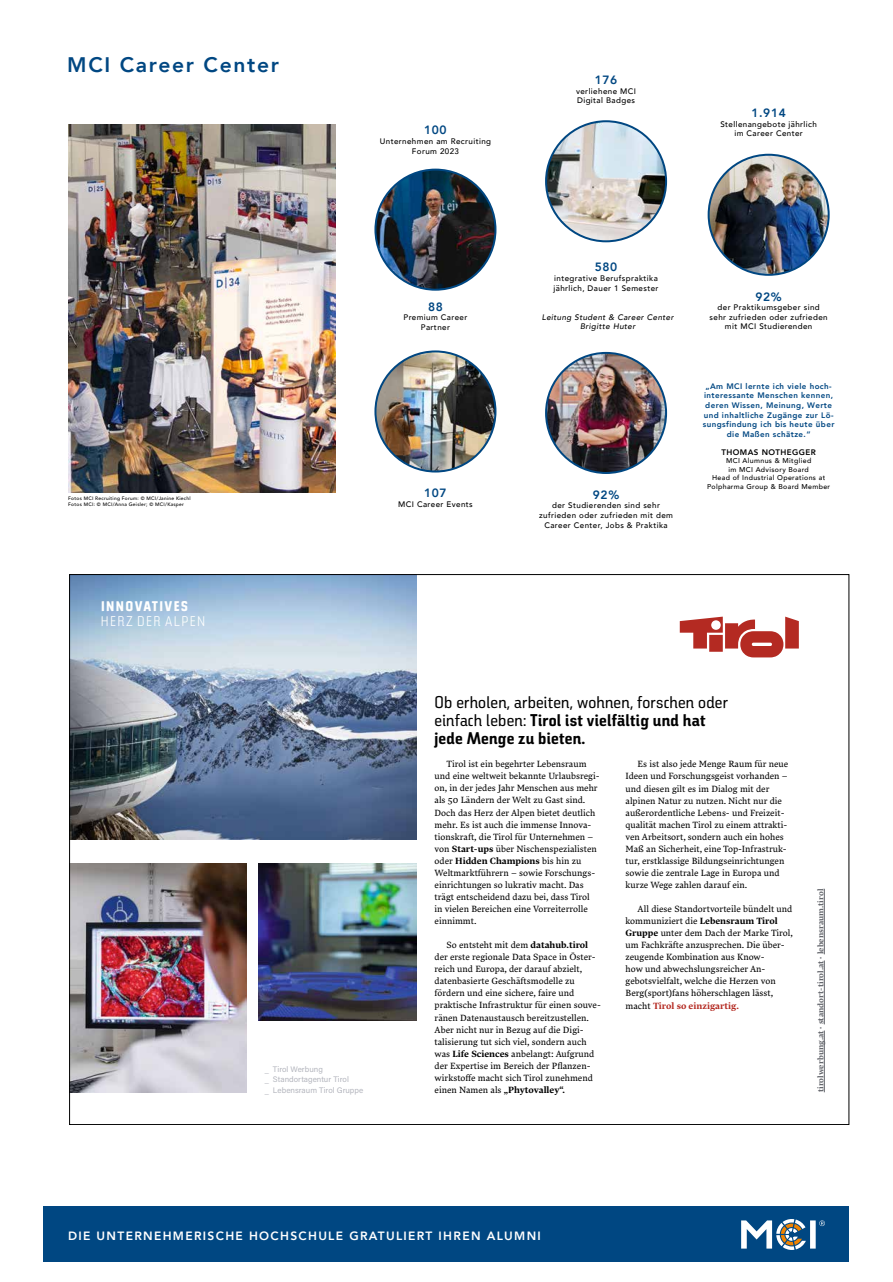
<style>
.page{position:relative;width:893px;height:1282px;background:#fff}
.page>*{position:absolute;margin:0;border:0;box-sizing:border-box;transform-origin:0 0}
.t1{font:800 21px "Avenir";letter-spacing:.08em;color:#004782}
.t2{font:17px/18.1px "Tirol Sans";letter-spacing:.01em;color:#000}
.t3{font:200 14px "Tirol Sans";letter-spacing:.1em;color:#fff}
.t4{font:800 14px "Tirol Sans";letter-spacing:.1em;color:#fff}
.t5{font:800 12px "Avenir";letter-spacing:.11em;color:#fff}
.t6{font:800 12px "Avenir";letter-spacing:.05em;color:#004782}
.t7{font:9px/12.1px "Lava LCG";color:#000}
.t8{font:500 8px/9.6px "Avenir";letter-spacing:.05em;color:#000;text-align:center}
.t9{font:800 8px/9.6px "Avenir";letter-spacing:.05em;color:#004782;text-align:center}
.t10{font:8px/10.5px "Acumin Pro";letter-spacing:.005em;color:#b4b6be}
.t11{font:700 8px "Lava LCG";color:#65676d}
.t12{font:italic 500 8px/9.6px "Avenir";letter-spacing:.05em;color:#000;text-align:center}
.t13{font:800 8px "Avenir";letter-spacing:.05em;color:#000}
.t14{font:500 7px/8.4px "Avenir";letter-spacing:.05em;color:#000;text-align:center}
.t15{font:500 4.9px/5.9px "Avenir";letter-spacing:.05em;color:#000}
.s1{font-family:"Lava LCG"}
.s2{font-weight:700}
.s3{font-weight:700;color:#b42a22}
.s4{font-family:"Tirol Sans";font-weight:200}
</style>
<div class="page">
<div style="left:44px;top:1206px;width:805px;height:55px;background:#004782"></div>
<svg style="left:741px;top:1219px;width:84px;height:30px"></svg>
<img style="left:69px;top:125px;width:267px;height:367px">
<img style="left:71px;top:576px;width:346px;height:263px">
<img style="left:71px;top:863px;width:176px;height:229px">
<img style="left:259px;top:863px;width:158px;height:157px">
<hr style="left:824px;top:1030px;width:1px;height:62px;background:#65676d">
<hr style="left:824px;top:960px;width:1px;height:64px;background:#65676d">
<hr style="left:824px;top:888px;width:1px;height:66px;background:#65676d">
<svg style="left:680px;top:616px;width:119px;height:41px"></svg>
<img style="left:375px;top:170px;width:120px;height:120px;border-radius:60px">
<div style="left:374px;top:169px;width:122px;height:122px;border:2px solid #004782;border-radius:50%"></div>
<img style="left:709px;top:155px;width:120px;height:120px;border-radius:60px">
<div style="left:708px;top:154px;width:122px;height:122px;border:2px solid #004782;border-radius:50%"></div>
<img style="left:546px;top:353px;width:120px;height:120px;border-radius:60px">
<div style="left:545px;top:352px;width:122px;height:122px;border:2px solid #004782;border-radius:50%"></div>
<img style="left:546px;top:121px;width:120px;height:120px;border-radius:60px">
<div style="left:545px;top:120px;width:122px;height:122px;border:2px solid #004782;border-radius:50%"></div>
<img style="left:375px;top:351px;width:120px;height:120px;border-radius:60px">
<div style="left:374px;top:350px;width:122px;height:122px;border:2px solid #004782;border-radius:50%"></div>
<h1 class="t1" style="left:67px;top:48px;width:213px">MCI Career Center</h1>
<h3 class="t6" style="left:424px;top:121px;width:24px">100</h3>
<p class="t8" style="left:380px;top:136px;width:113px">Unternehmen am Recruiting<br>Forum 2023</p>
<h3 class="t6" style="left:595px;top:71px;width:24px">176</h3>
<p class="t8" style="left:576px;top:86px;width:62px;text-align:left">verliehene MCI<br>Digital Badges</p>
<h3 class="t6" style="left:751px;top:103px;width:36px">1.914</h3>
<p class="t8" style="left:720px;top:118px;width:98px">Stellenangebote jährlich im Career Center</p>
<p class="t15" style="left:68px;top:495px;width:124px">Fotos MCI Recruiting Forum: © MCI/Janine Kiechl<br>Fotos MCI: © MCI/Anna Geisler; © MCI/Kasper</p>
<h3 class="t4" style="left:101px;top:597px;width:88px">INNOVATIVES</h3>
<h3 class="t3" style="left:101px;top:612px;width:106px">HERZ DER ALPEN</h3>
<h3 class="t6" style="left:595px;top:258px;width:24px">580</h3>
<p class="t8" style="left:554px;top:273px;width:106px;text-align:left">integrative Berufspraktika jährlich, Dauer 1 Semester</p>
<h3 class="t6" style="left:428px;top:297px;width:16px">88</h3>
<p class="t8" style="left:403px;top:312px;width:65px">Premium Career<br>Partner</p>
<p class="t12" style="left:542px;top:312px;width:133px">Leitung Student &amp; Career Center<br>Brigitte Huter</p>
<h3 class="t6" style="left:424px;top:483px;width:24px">107</h3>
<p class="t8" style="left:398px;top:498px;width:76px">MCI Career Events</p>
<h3 class="t6" style="left:593px;top:485px;width:28px">92%</h3>
<p class="t8" style="left:539px;top:500px;width:136px">der Studierenden sind sehr zufrieden oder zufrieden mit dem<br>Career Center, Jobs &amp; Praktika</p>
<h3 class="t6" style="left:755px;top:287px;width:28px">92%</h3>
<p class="t8" style="left:709px;top:302px;width:120px">der Praktikumsgeber sind sehr zufrieden oder zufrieden mit MCI Studierenden</p>
<p class="t9" style="left:703px;top:381px;width:133px">„Am MCI lernte ich viele hoch&shy;interessante Menschen kennen, deren Wissen, Meinung, Werte und inhaltliche Zugänge zur Lö&shy;sungsfindung ich bis heute über die Maßen schätze.“</p>
<p class="t13" style="left:722px;top:446px;width:96px">THOMAS NOTHEGGER</p>
<p class="t14" style="left:707px;top:456px;width:125px">MCI Alumnus &amp; Mitglied<br>im MCI Advisory Board<br>Head of Industrial Operations at<br>Polpharma Group &amp; Board Member</p>
<p class="t10" style="left:264px;top:1063px;width:100px"><span class="s1">_</span> Tirol Werbung<br><span class="s1">_</span> Standortagentur Tirol<br><span class="s1">_</span> Lebensraum Tirol Gruppe</p>
<h2 class="t2" style="left:435px;top:692px;width:295px">Ob erholen, arbeiten, wohnen, forschen oder einfach leben: <span class="s2">Tirol ist vielfältig und hat jede Menge zu bieten.</span></h2>
<p class="t7" style="left:435px;top:758px;width:167px;text-indent:12px">Tirol ist ein begehrter Lebensraum und eine weltweit bekannte Urlaubsregi&shy;on, in der jedes Jahr Menschen aus mehr als 50 Ländern der Welt zu Gast sind.<br>Doch das Herz der Alpen bietet deutlich mehr. Es ist auch die immense Innova&shy;tionskraft, die Tirol für Unternehmen – von <span class="s2">Start-ups</span> über Nischenspezialisten oder <span class="s2">Hidden Champions</span> bis hin zu Weltmarktführern – sowie Forschungs&shy;einrichtungen so lukrativ macht. Das trägt entscheidend dazu bei, dass Tirol in vielen Bereichen eine Vorreiterrolle einnimmt.</p>
<p class="t7" style="left:435px;top:938px;width:168px;text-indent:12px">So entsteht mit dem <span class="s2">datahub.tirol </span>der erste regionale Data Space in Öster&shy;reich und Europa, der darauf abzielt, datenbasierte Geschäftsmodelle zu fördern und eine sichere, faire und praktische Infrastruktur für einen souve&shy;ränen Datenaustausch bereitzustellen.<br>Aber nicht nur in Bezug auf die Digi&shy;talisierung tut sich viel, sondern auch was <span class="s2">Life Sciences</span> anbelangt: Aufgrund der Expertise im Bereich der Pflanzen&shy;wirkstoffe macht sich Tirol zunehmend einen Namen als <span class="s2">„Phytovalley“.</span></p>
<p class="t7" style="left:626px;top:758px;width:164px;text-indent:12px">Es ist also jede Menge Raum für neue Ideen und Forschungsgeist vorhanden – und diesen gilt es im Dialog mit der alpinen Natur zu nutzen. Nicht nur die außerordentliche Lebens- und Freizeit&shy;qualität machen Tirol zu einem attrakti&shy;ven Arbeitsort, sondern auch ein hohes Maß an Sicherheit, eine Top-Infrastruk&shy;tur, erstklassige Bildungseinrichtungen sowie die zentrale Lage in Europa und kurze Wege zahlen darauf ein.</p>
<p class="t7" style="left:626px;top:902px;width:169px;text-indent:12px">All diese Standortvorteile bündelt und kommuniziert die <span class="s2">Lebensraum Tirol Gruppe</span> unter dem Dach der Marke Tirol, um Fachkräfte anzusprechen. Die über&shy;zeugende Kombination aus Know-<br>how und abwechslungsreicher An&shy;gebotsvielfalt, welche die Herzen von Berg(sport)fans höherschlagen lässt, macht <span class="s3">Tirol so einzigartig.</span></p>
<p class="t11" style="left:815px;top:1092px;width:205px;rotate:-90deg">tirolwerbung.at <span class="s4">•</span> standort-tirol.at <span class="s4">•</span> lebensraum.tirol</p>
<h3 class="t5" style="left:68px;top:1226px;width:474px">DIE UNTERNEHMERISCHE HOCHSCHULE GRATULIERT IHREN ALUMNI</h3>
</div>
